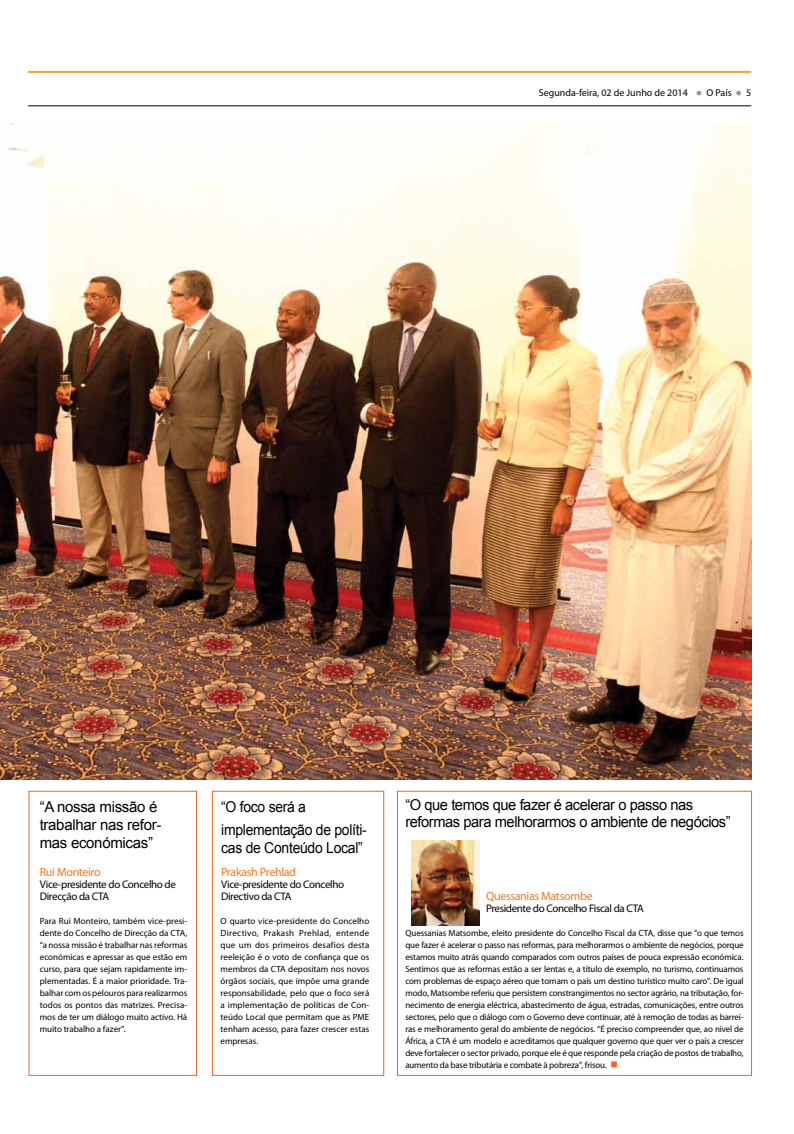
<style>
.page{position:relative;width:794px;height:1134px;background:#fff}
.page>*{position:absolute;margin:0;border:0;box-sizing:border-box;transform-origin:0 0}
.t1{font:15px/18px "Arial";letter-spacing:-.02em;color:#000}
.t2{font:15px/23.7px "Arial";letter-spacing:-.02em;color:#000;scale:.93 1}
.t3{font:12px "Myriad Pro";letter-spacing:-.03em;color:#f47920}
.t4{font:11px/12px "Myriad Pro";letter-spacing:-.035em;color:#000}
.t5{font:10px "Myriad Pro";color:#000}
.t6{font:9px/12px "Myriad Pro";letter-spacing:-.005em;color:#000;text-align:justify}
.s1{color:#939598}
.s2{color:#f26522}
</style>
<div class="page">
<hr style="left:28px;top:106px;width:723px;height:1px;background:#000">
<div style="left:28px;top:71px;width:723px;height:2px;background:#faa61a;border:1px solid #faa61a"></div>
<img style="left:0;top:123px;width:751px;height:657px">
<div style="left:29px;top:791px;width:168px;height:285px;border:1px solid #f26522"></div>
<div style="left:212px;top:791px;width:172px;height:285px;border:1px solid #f26522"></div>
<div style="left:397px;top:791px;width:355px;height:285px;border:1px solid #f26522"></div>
<img style="left:412px;top:840px;width:67px;height:86px">
<p class="t5" style="left:539px;top:86px;width:214px">Segunda-feira, 02 de Junho de 2014 <span class="s1">●</span> O País <span class="s1">●</span> 5</p>
<h1 class="t1" style="left:40px;top:798px;width:123px">“A nossa missão é trabalhar nas refor&shy;mas económicas”</h1>
<h1 class="t2" style="left:221px;top:795px;width:158px">“O foco será a implementação de políti-</h1>
<h1 class="t2" style="left:221px;top:836px;width:154px">cas de conteúdo local”</h1>
<h1 class="t1" style="left:405px;top:796px;width:327px;line-height:17.7px">“O que temos que fazer é acelerar o passo nas reformas para melhorarmos o ambiente de negócios”</h1>
<h2 class="t3" style="left:40px;top:865px;width:62px">Rui Monteiro</h2>
<p class="t4" style="left:40px;top:878px;width:138px">vice-presidente do Concelho de<br>Direcção da CTA</p>
<h2 class="t3" style="left:221px;top:865px;width:77px">Prakash Prehlad</h2>
<p class="t4" style="left:221px;top:878px;width:125px">vice-presidente do Concelho<br>Directivo da CTA</p>
<h2 class="t3" style="left:486px;top:889px;width:108px">Quessanias Matsombe</h2>
<p class="t4" style="left:486px;top:902px;width:159px">Presidente do Concelho Fiscal da CTA</p>
<p class="t6" style="left:40px;top:915px;width:149px">Para Rui Monteiro, também vice-presi&shy;dente do Concelho de Direcção da CTA, “a nossa missão é trabalhar nas reformas económicas e apressar as que estão em curso, para que sejam rapidamente im&shy;plementadas. É a maior prioridade. Tra&shy;balhar com os pelouros para realizarmos todos os pontos das matrizes. Precisa&shy;mos de ter um diálogo muito activo. Há muito trabalho a fazer”.</p>
<p class="t6" style="left:221px;top:915px;width:150px">O quarto vice-presidente do Concelho Directivo, Prakash Prehlad, entende que um dos primeiros desafios desta reeleição é o voto de confiança que os membros da CTA depositam nos novos órgãos sociais, que impõe uma grande responsabilidade, pelo que o foco será a implementação de políticas de Con&shy;teúdo Local que permitam que as PME tenham acesso, para fazer crescer estas empresas.</p>
<p class="t6" style="left:405px;top:927px;width:340px">Quessanias Matsombe, eleito presidente do Concelho Fiscal da CTA, disse que “o que temos que fazer é acelerar o passo nas reformas, para melhorarmos o ambiente de negócios, porque estamos muito atrás quando comparados com outros países de pouca expressão económica.<br>Sentimos que as reformas estão a ser lentas e, a título de exemplo, no turismo, continuamos com problemas de espaço aéreo que tornam o país um destino turístico muito caro”. De igual modo, Matsombe referiu que persistem constrangimentos no sector agrário, na tributação, for&shy;necimento de energia eléctrica, abastecimento de água, estradas, comunicações, entre outros sectores, pelo que o diálogo com o governo deve continuar, até à remoção de todas as barrei&shy;ras e melhoramento geral do ambiente de negócios. “É preciso compreender que, ao nível de África, a CTA é um modelo e acreditamos que qualquer governo que quer ver o país a crescer deve fortalecer o sector privado, porque ele é que responde pela criação de postos de trabalho, aumento da base tributária e combate à pobreza”, frisou. <span class="s2">■</span></p>
</div>
